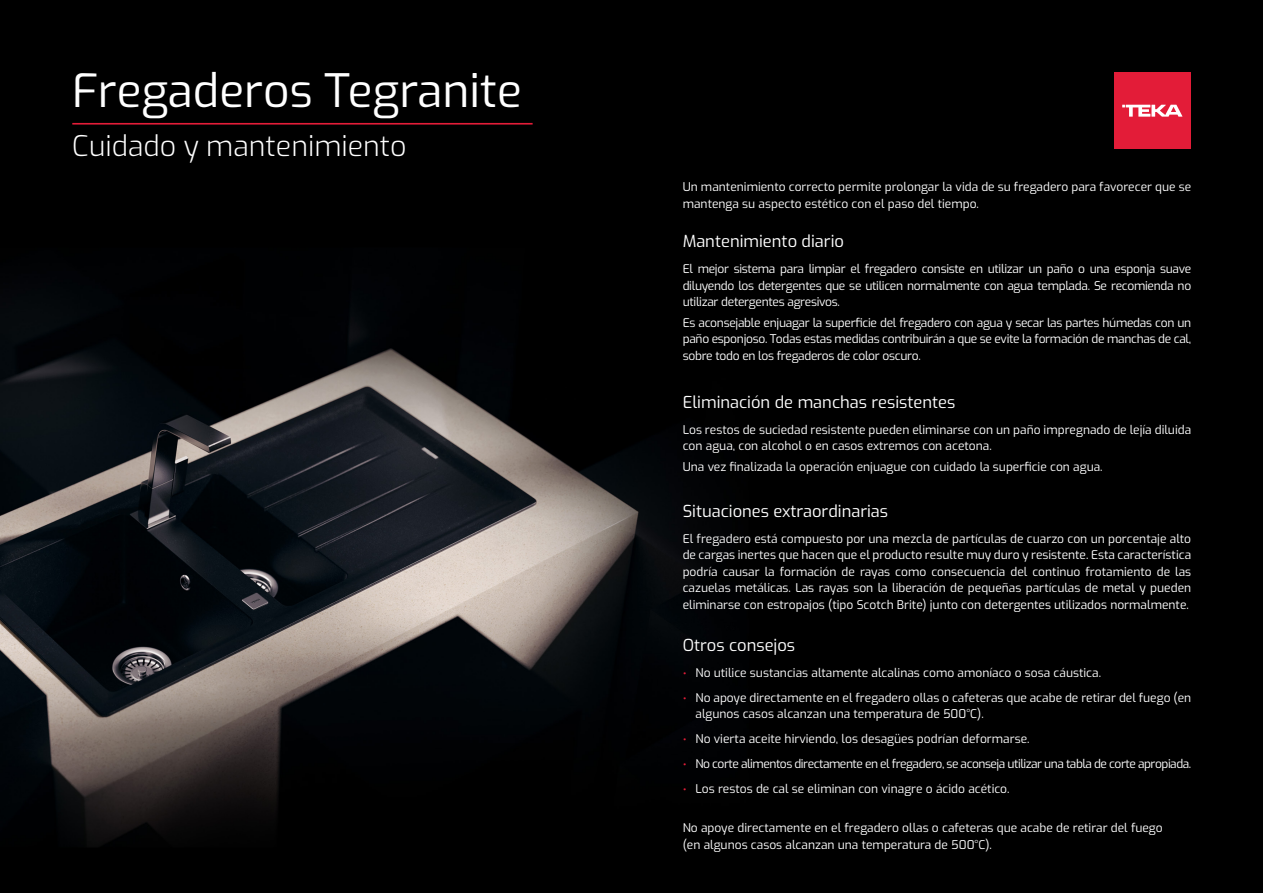
<style>
.page{position:relative;width:1263px;height:893px;background:#fff}
.page>*{position:absolute;margin:0;border:0;box-sizing:border-box;transform-origin:0 0}
.t1{font:46.05px "Exo";color:#fff}
.t2{font:300 28.5px "Exo";color:#fff}
.t3{font:16.5px "Exo";color:#fff}
.t4{font:12px/16.5px "Exo";color:#fff}
.t5{font:12px "Exo";letter-spacing:-.04em;color:#fff}
.s1{font-family:"Montserrat";font-size:13.5px;color:#e31c38}
</style>
<div class="page">
<img style="left:0;top:0;width:1263px;height:893px">
<div style="left:1114px;top:72px;width:77px;height:77px;background:#e31c38"></div>
<svg style="left:1122px;top:105px;width:60px;height:12px"></svg>
<hr style="left:72px;top:123px;width:461px;height:2px;background:#e31c38">
<p class="t1" style="left:72px;top:56px;width:451px">Fregaderos Tegranite</p>
<p class="t2" style="left:72px;top:124px;width:336px">Cuidado y mantenimiento</p>
<p class="t4" style="left:683px;top:178px;width:510px">Un mantenimiento correcto permite prolongar la vida de su fregadero para favorecer que se mantenga su aspecto estético con el paso del tiempo.</p>
<p class="t3" style="left:683px;top:229px;width:163px">Mantenimiento diario</p>
<p class="t4" style="left:683px;top:260px;width:510px;text-align:justify">El mejor sistema para limpiar el fregadero consiste en utilizar un paño o una esponja suave diluyendo los detergentes que se utilicen normalmente con agua templada. Se recomienda no utilizar detergentes agresivos.</p>
<p class="t4" style="left:683px;top:314px;width:510px;text-align:justify">Es aconsejable enjuagar la superficie del fregadero con agua y secar las partes húmedas con un paño esponjoso. Todas estas medidas contribuirán a que se evite la formación de manchas de cal, sobre todo en los fregaderos de color oscuro.</p>
<p class="t3" style="left:683px;top:390px;width:274px">Eliminación de manchas resistentes</p>
<p class="t4" style="left:683px;top:420px;width:510px">Los restos de suciedad resistente pueden eliminarse con un paño impregnado de lejía diluida con agua, con alcohol o en casos extremos con acetona.</p>
<p class="t4" style="left:683px;top:458px;width:421px">Una vez finalizada la operación enjuague con cuidado la superficie con agua.</p>
<p class="t3" style="left:683px;top:499px;width:207px">Situaciones extraordinarias</p>
<p class="t4" style="left:683px;top:529px;width:510px;text-align:justify">El fregadero está compuesto por una mezcla de partículas de cuarzo con un porcentaje alto de cargas inertes que hacen que el producto resulte muy duro y resistente. Esta característica podría causar la formación de rayas como consecuencia del continuo frotamiento de las cazuelas metálicas. Las rayas son la liberación de pequeñas partículas de metal y pueden eliminarse con estropajos (tipo Scotch Brite) junto con detergentes utilizados normalmente.</p>
<p class="t3" style="left:683px;top:633px;width:114px">Otros consejos</p>
<p class="t4" style="left:683px;top:664px;width:420px"><span class="s1">•</span> No utilice sustancias altamente alcalinas como amoníaco o sosa cáustica.</p>
<p class="t4" style="left:695px;top:689px;width:497px;text-indent:-13px"><span class="s1">•</span> No apoye directamente en el fregadero ollas o cafeteras que acabe de retirar del fuego (en algunos casos alcanzan una temperatura de 500°C).</p>
<p class="t4" style="left:683px;top:730px;width:348px"><span class="s1">•</span> No vierta aceite hirviendo, los desagües podrían deformarse.</p>
<p class="t5" style="left:683px;top:755px;width:510px"><span class="s1">•</span> No corte alimentos directamente en el fregadero, se aconseja utilizar una tabla de corte apropiada.</p>
<p class="t4" style="left:683px;top:780px;width:328px"><span class="s1">•</span> Los restos de cal se eliminan con vinagre o ácido acético.</p>
<p class="t4" style="left:683px;top:819px;width:482px">No apoye directamente en el fregadero ollas o cafeteras que acabe de retirar del fuego (en algunos casos alcanzan una temperatura de 500°C).</p>
</div>
